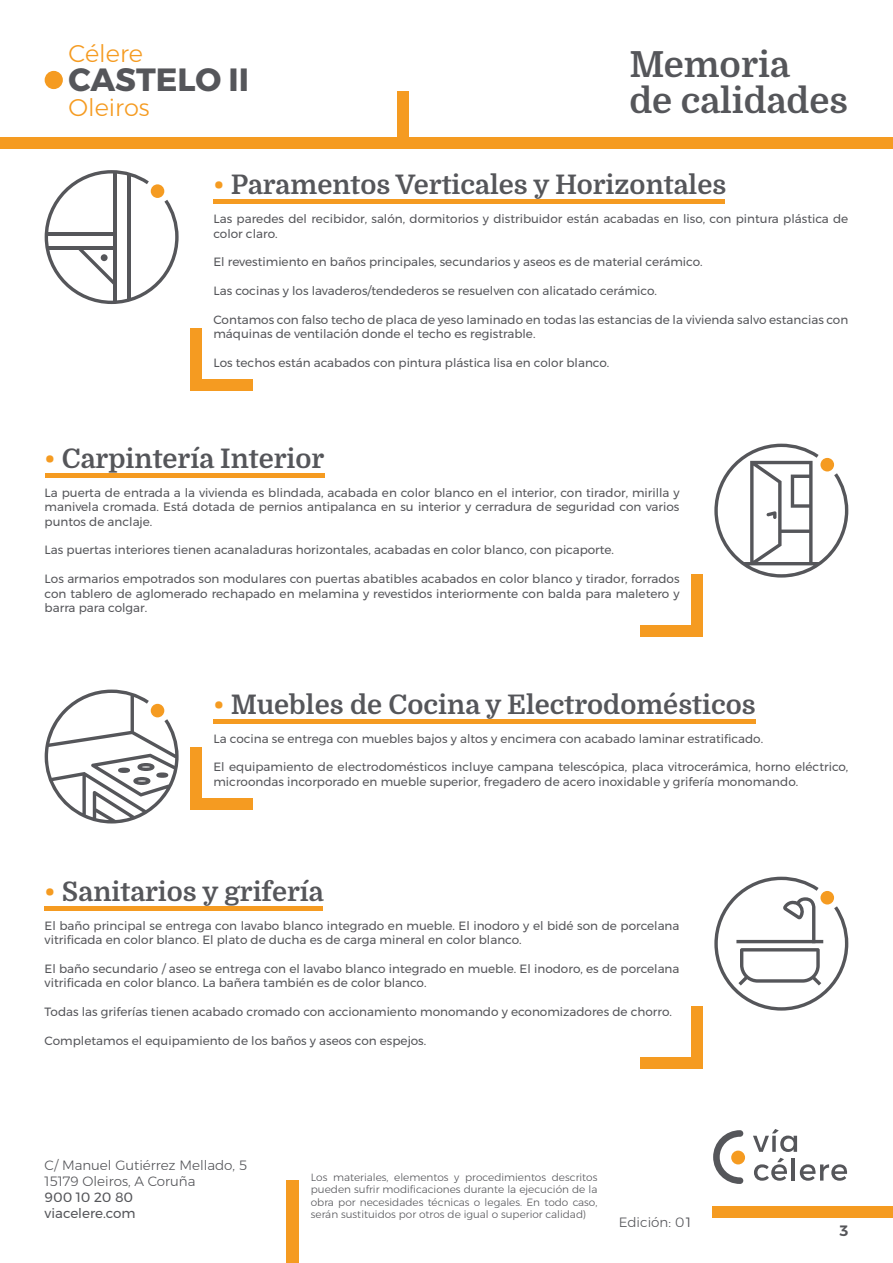
<style>
.page{position:relative;width:893px;height:1263px;background:#fff}
.page>*{position:absolute;margin:0;border:0;box-sizing:border-box;transform-origin:0 0}
.t1{font:700 36px/36px "Domine";color:#55565a}
.t2{font:700 32.1px "Montserrat";color:#55565a}
.t3{font:700 27px "Domine";color:#55565a}
.t4{font:300 24.15px "Montserrat";color:#f59b21}
.t5{font:600 15px "Montserrat";color:#55565a}
.t6{font:300 13.5px/16.2px "Montserrat";color:#55565a}
.t7{font:13.5px/16.2px "Montserrat";color:#55565a}
.t8{font:12px/14.4px "Montserrat";color:#55565a}
.t9{font:300 10.5px/12.6px "Montserrat";color:#55565a;text-align:justify}
.s1{color:#f59b21}
</style>
<div class="page">
<svg style="left:753px;top:1129px;width:44px;height:23px"></svg>
<svg style="left:754px;top:1158px;width:33px;height:23px"></svg>
<hr style="left:792px;top:1158px;width:3px;height:22px;background:#55565a">
<svg style="left:800px;top:1164px;width:47px;height:17px"></svg>
<div style="left:731px;top:1150px;width:14px;height:14px;background:#f59b21;border-radius:50%"></div>
<svg style="left:713px;top:1130px;width:30px;height:54px"></svg>
<div style="left:0;top:137px;width:893px;height:12px;background:#f59b21"></div>
<div style="left:712px;top:1206px;width:181px;height:12px;background:#f59b21"></div>
<div style="left:397px;top:92px;width:12px;height:46px;background:#f59b21"></div>
<div style="left:45px;top:71px;width:18px;height:18px;background:#f59b21;border-radius:50%"></div>
<div style="left:287px;top:1181px;width:12px;height:82px;background:#f59b21"></div>
<svg style="left:44px;top:170px;width:135px;height:134px"></svg>
<div style="left:101px;top:254px;width:7px;height:7px;background:#55565a;border-radius:50%"></div>
<hr style="left:213px;top:200px;width:512px;height:4px;background:#f59b21">
<hr style="left:213px;top:719px;width:543px;height:4px;background:#f59b21">
<div style="left:190px;top:328px;width:12px;height:62px;background:#f59b21"></div>
<div style="left:190px;top:379px;width:62px;height:11px;background:#f59b21"></div>
<div style="left:190px;top:748px;width:12px;height:62px;background:#f59b21"></div>
<div style="left:190px;top:798px;width:62px;height:12px;background:#f59b21"></div>
<hr style="left:45px;top:473px;width:279px;height:4px;background:#f59b21">
<svg style="left:714px;top:444px;width:134px;height:134px"></svg>
<div style="left:640px;top:625px;width:62px;height:11px;background:#f59b21"></div>
<div style="left:691px;top:574px;width:11px;height:62px;background:#f59b21"></div>
<svg style="left:45px;top:689px;width:134px;height:134px"></svg>
<div style="left:156px;top:772px;width:12px;height:6px;background:#55565a;border-radius:50%"></div>
<div style="left:118px;top:768px;width:12px;height:5px;background:#55565a;border-radius:50%"></div>
<hr style="left:45px;top:906px;width:278px;height:4px;background:#f59b21">
<div style="left:640px;top:1057px;width:62px;height:11px;background:#f59b21"></div>
<div style="left:691px;top:1006px;width:11px;height:62px;background:#f59b21"></div>
<svg style="left:714px;top:877px;width:134px;height:134px"></svg>
<h3 class="t4" style="left:69px;top:36px;width:76px">Célere</h3>
<h2 class="t2" style="left:69px;top:54px;width:182px">CASTELO II</h2>
<h3 class="t4" style="left:69px;top:89px;width:83px">Oleiros</h3>
<h1 class="t1" style="left:629px;top:47px;width:220px">Memoria<br>de calidades</h1>
<h3 class="t3" style="left:213px;top:170px;width:514px"><span class="s1">•</span> Paramentos Verticales y Horizontales</h3>
<p class="t8" style="left:213px;top:212px;width:636px">Las paredes del recibidor, salón, dormitorios y distribuidor están acabadas en liso, con pintura plástica de color claro.</p>
<p class="t8" style="left:213px;top:255px;width:491px">El revestimiento en baños principales, secundarios y aseos es de material cerámico.</p>
<p class="t8" style="left:213px;top:284px;width:445px">Las cocinas y los lavaderos/tendederos se resuelven con alicatado cerámico.</p>
<p class="t8" style="left:213px;top:312px;width:636px">Contamos con falso techo de placa de yeso laminado en todas las estancias de la vivienda salvo estancias con máquinas de ventilación donde el techo es registrable.</p>
<p class="t8" style="left:213px;top:356px;width:397px">Los techos están acabados con pintura plástica lisa en color blanco.</p>
<h3 class="t3" style="left:45px;top:444px;width:281px"><span class="s1">•</span> Carpintería Interior</h3>
<p class="t8" style="left:45px;top:485px;width:636px;text-align:justify">La puerta de entrada a la vivienda es blindada, acabada en color blanco en el interior, con tirador, mirilla y manivela cromada. Está dotada de pernios antipalanca en su interior y cerradura de seguridad con varios puntos de anclaje.</p>
<p class="t8" style="left:45px;top:543px;width:571px">Las puertas interiores tienen acanaladuras horizontales, acabadas en color blanco, con picaporte.</p>
<p class="t8" style="left:45px;top:571px;width:636px;text-align:justify">Los armarios empotrados son modulares con puertas abatibles acabados en color blanco y tirador, forrados con tablero de aglomerado rechapado en melamina y revestidos interiormente con balda para maletero y barra para colgar.</p>
<h3 class="t3" style="left:213px;top:689px;width:544px"><span class="s1">•</span> Muebles de Cocina y Electrodomésticos</h3>
<p class="t8" style="left:213px;top:731px;width:551px">La cocina se entrega con muebles bajos y altos y encimera con acabado laminar estratificado.</p>
<p class="t8" style="left:213px;top:760px;width:636px">El equipamiento de electrodomésticos incluye campana telescópica, placa vitrocerámica, horno eléctrico, microondas incorporado en mueble superior, fregadero de acero inoxidable y grifería monomando.</p>
<h3 class="t3" style="left:45px;top:877px;width:280px"><span class="s1">•</span> Sanitarios y grifería</h3>
<p class="t8" style="left:45px;top:918px;width:636px">El baño principal se entrega con lavabo blanco integrado en mueble. El inodoro y el bidé son de porcelana vitrificada en color blanco. El plato de ducha es de carga mineral en color blanco.</p>
<p class="t8" style="left:45px;top:961px;width:636px">El baño secundario / aseo se entrega con el lavabo blanco integrado en mueble. El inodoro, es de porcelana vitrificada en color blanco. La bañera también es de color blanco.</p>
<p class="t8" style="left:45px;top:1004px;width:629px">Todas las griferías tienen acabado cromado con accionamiento monomando y economizadores de chorro.</p>
<p class="t8" style="left:45px;top:1033px;width:383px">Completamos el equipamiento de los baños y aseos con espejos.</p>
<p class="t6" style="left:45px;top:1156px;width:204px">C/ Manuel Gutiérrez Mellado, 5<br>15179 Oleiros, A Coruña</p>
<p class="t7" style="left:45px;top:1189px;width:93px">900 10 20 80 viacelere.com</p>
<p class="t9" style="left:311px;top:1170px;width:288px">Los materiales, elementos y procedimientos descritos pueden sufrir modificaciones durante la ejecución de la obra por necesidades técnicas o legales. En todo caso, serán sustituidos por otros de igual o superior calidad)</p>
<p class="t6" style="left:619px;top:1214px;width:76px">Edición: 01</p>
<p class="t5" style="left:839px;top:1219px;width:10px">3</p>
</div>
